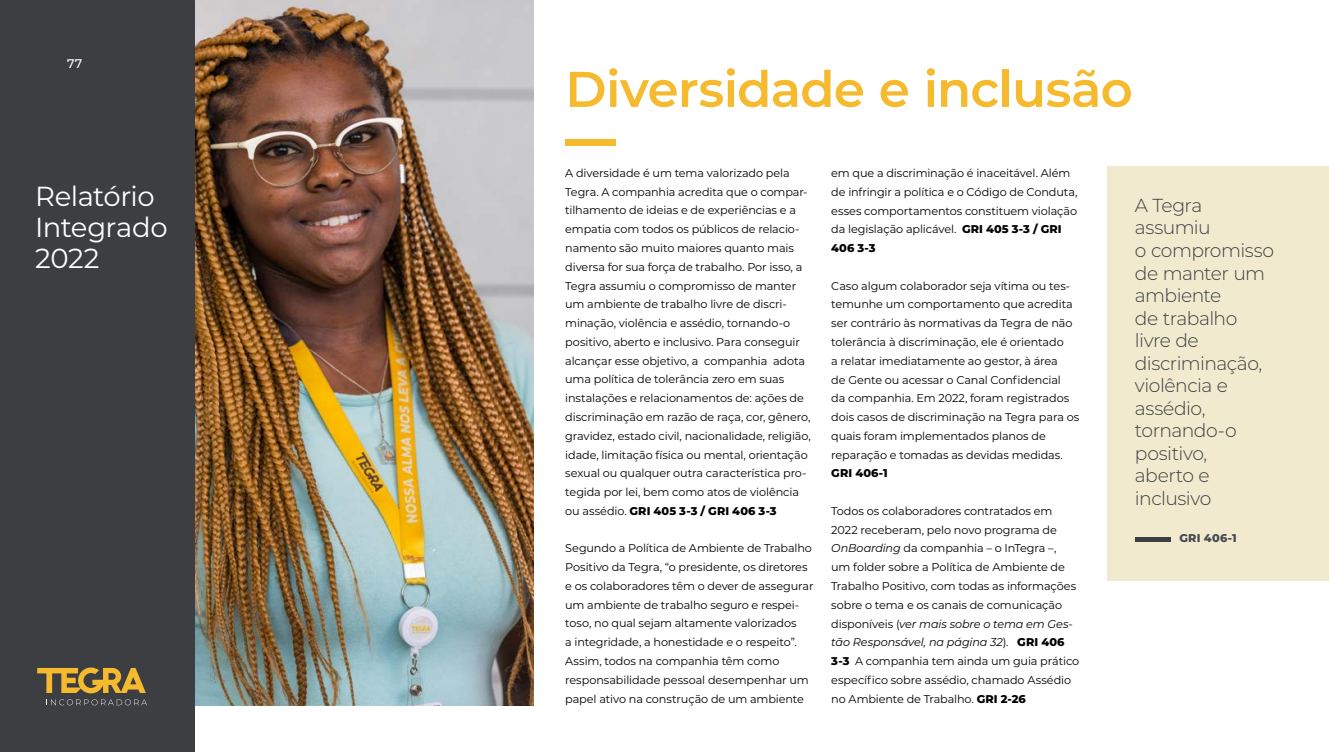
<style>
.page{position:relative;width:1329px;height:752px;background:#fff}
.page>*{position:absolute;margin:0;border:0;box-sizing:border-box;transform-origin:0 0}
.t1{font:600 50px "Montserrat";letter-spacing:-.015em;color:#f5ba2e}
.t2{font:900 50px "Montserrat";color:#f5ba2e}
.t3{font:27.5px/31.2px "Montserrat";letter-spacing:-.02em;color:#fff}
.t4{font:300 18.75px/22.5px "Montserrat";letter-spacing:-.025em;color:#3c3e42}
.t5{font:500 12.5px "Montserrat";color:#fff}
.t6{font:11.25px/18.8px "Montserrat";letter-spacing:-.01em;color:#000}
.t7{font:800 11.25px "Montserrat";letter-spacing:.01em;color:#000}
.t8{font:800 11.25px "Montserrat";letter-spacing:.02em;color:#464a4e}
.s1{font-weight:800}
.s2{font-style:italic}
</style>
<div class="page">
<img style="left:195px;top:0;width:338px;height:705px">
<div style="left:0;top:0;width:195px;height:751px;background:#3c3e42"></div>
<div style="left:1107px;top:166px;width:222px;height:414px;background:#f1eacf"></div>
<svg style="left:51px;top:699px;width:96px;height:6px"></svg>
<svg style="left:37px;top:667px;width:109px;height:26px"></svg>
<hr style="left:1135px;top:537px;width:35px;height:4px;background:#3c3e42">
<p class="t5" style="left:67px;top:55px;width:17px">77</p>
<h2 class="t3" style="left:35px;top:179px;width:134px">Relatório<br>Integrado<br>2022</h2>
<h1 class="t1" style="left:565px;top:54px;width:569px">Diversidade e inclusão</h1>
<h1 class="t2" style="left:565px;top:101px;width:51px">—</h1>
<p class="t6" style="left:565px;top:163px;width:247px">A diversidade é um tema valorizado pela Tegra. A companhia acredita que o compar&shy;tilhamento de ideias e de experiências e a empatia com todos os públicos de relacio&shy;namento são muito maiores quanto mais diversa for sua força de trabalho. Por isso, a Tegra assumiu o compromisso de manter um ambiente de trabalho livre de discri&shy;minação, violência e assédio, tornando-o positivo, aberto e inclusivo. Para conseguir alcançar esse objetivo, a companhia adota uma política de tolerância zero em suas instalações e relacionamentos de: ações de discriminação em razão de raça, cor, gênero, gravidez, estado civil, nacionalidade, religião, idade, limitação física ou mental, orientação sexual ou qualquer outra característica pro&shy;tegida por lei, bem como atos de violência ou assédio. <span class="s1">GRI 405 3-3 / GRI 406 3-3</span></p>
<p class="t6" style="left:565px;top:538px;width:250px">Segundo a Política de Ambiente de Trabalho Positivo da Tegra, “o presidente, os diretores e os colaboradores têm o dever de assegurar um ambiente de trabalho seguro e respei&shy;toso, no qual sejam altamente valorizados<br>a integridade, a honestidade e o respeito”.<br>Assim, todos na companhia têm como responsabilidade pessoal desempenhar um papel ativo na construção de um ambiente</p>
<p class="t6" style="left:831px;top:163px;width:248px">em que a discriminação é inaceitável. Além de infringir a política e o Código de Conduta, esses comportamentos constituem violação da legislação aplicável. <span class="s1">GRI 405 3-3 / GRI 406 3-3</span></p>
<p class="t6" style="left:831px;top:276px;width:250px">Caso algum colaborador seja vítima ou tes&shy;temunhe um comportamento que acredita ser contrário às normativas da Tegra de não tolerância à discriminação, ele é orientado<br>a relatar imediatamente ao gestor, à área<br>de Gente ou acessar o Canal Confidencial<br>da companhia. Em 2022, foram registrados dois casos de discriminação na Tegra para os quais foram implementados planos de reparação e tomadas as devidas medidas.</p>
<p class="t7" style="left:831px;top:465px;width:58px">GRI 406-1</p>
<p class="t6" style="left:831px;top:501px;width:249px">Todos os colaboradores contratados em 2022 receberam, pelo novo programa de <span class="s2">OnBoarding</span> da companhia – o InTegra –,<br>um folder sobre a Política de Ambiente de Trabalho Positivo, com todas as informações sobre o tema e os canais de comunicação disponíveis (<span class="s2">ver mais sobre o tema em Ges&shy;tão Responsável, na página 32</span>). <span class="s1">GRI 406<br>3-3</span> A companhia tem ainda um guia prático específico sobre assédio, chamado Assédio no Ambiente de Trabalho. <span class="s1">GRI 2-26</span></p>
<h3 class="t4" style="left:1135px;top:193px;width:141px">A Tegra assumiu<br>o compromisso de manter um ambiente<br>de trabalho livre de discriminação, violência e assédio, tornando-o positivo,<br>aberto e inclusivo</h3>
<p class="t8" style="left:1179px;top:530px;width:59px">GRI 406-1</p>
</div>
